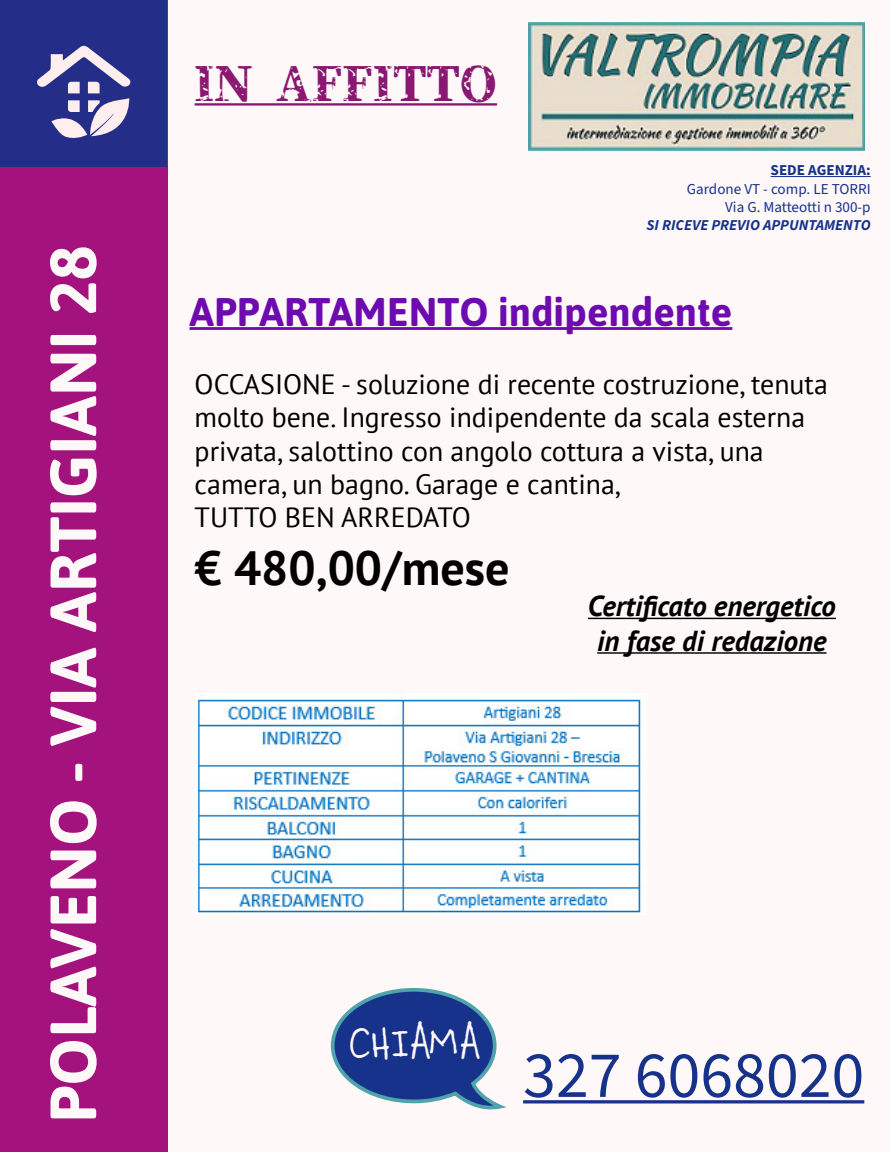
<style>
.page{position:relative;width:890px;height:1152px;background:#fef8f8}
.page>*{position:absolute;margin:0;border:0;box-sizing:border-box;transform-origin:0 0}
.t1{font:66px "Source Sans 3";color:#17328a}
.t2{font:700 65.2px "Asap";color:#fef8f8}
.t3{font:48.4px "Chauncy Pro";color:#fef8f8}
.t4{font:700 48px "PT Sans";color:#000}
.t5{font:46.4px "Genkaimincho";color:#8a1772}
.t6{font:700 40px "Asap";color:#6e0bb0}
.t7{font:italic 700 28.8px/34.4px "PT Sans";color:#000;text-align:center}
.t8{font:28px/33.6px "PT Sans";color:#000}
.t9{font:15.2px/18px "Source Sans 3";color:#17328a;text-align:right}
.t10{font:italic 700 15.2px "Source Sans 3";color:#17328a}
.t11{font:700 15.2px "Source Sans 3";color:#17328a}
</style>
<div class="page">
<div style="left:0;top:0;width:167px;height:1152px;background:#a3127d"></div>
<div style="left:0;top:0;width:167px;height:167px;background:#242e88"></div>
<svg style="left:37px;top:45px;width:94px;height:93px"></svg>
<img style="left:528px;top:22px;width:336px;height:129px">
<hr style="left:190px;top:327px;width:542px;height:3px;background:#6e0bb0">
<hr style="left:195px;top:103px;width:302px;height:3px;background:#8a1772">
<svg style="left:330px;top:988px;width:174px;height:122px"></svg>
<hr style="left:523px;top:1100px;width:341px;height:3px;background:#17328a">
<hr style="left:771px;top:176px;width:100px;height:1px;background:#17328a">
<hr style="left:588px;top:618px;width:248px;height:1px;background:#000">
<hr style="left:597px;top:652px;width:229px;height:2px;background:#000">
<img style="left:197px;top:699px;width:446px;height:214px">
<h2 class="t2" style="left:27px;top:1123px;width:879px;rotate:-90deg">POLAVENO - VIA ARTIGIANI 28</h2>
<h3 class="t5" style="left:195px;top:54px;width:304px">IN AFFITTO</h3>
<p class="t11" style="left:771px;top:160px;width:102px">SEDE AGENZIA:</p>
<p class="t9" style="left:687px;top:180px;width:185px">Gardone VT - comp. LE TORRI<br>Via G. Matteotti n 300-p</p>
<p class="t10" style="left:647px;top:215px;width:226px">SI RICEVE PREVIO APPUNTAMENTO</p>
<h3 class="t6" style="left:190px;top:284px;width:544px">APPARTAMENTO indipendente</h3>
<p class="t8" style="left:195px;top:367px;width:635px">OCCASIONE - soluzione di recente costruzione, tenuta molto bene. Ingresso indipendente da scala esterna privata, salottino con angolo cottura a vista, una camera, un bagno. Garage e cantina,<br>TUTTO BEN ARREDATO</p>
<h3 class="t4" style="left:195px;top:537px;width:316px">€ 480,00/mese</h3>
<p class="t7" style="left:588px;top:589px;width:249px">Certificato energetico in fase di redazione</p>
<h3 class="t3" style="left:349px;top:1003px;width:134px">CHIAMA</h3>
<h1 class="t1" style="left:523px;top:1034px;width:343px">327 6068020</h1>
</div>
